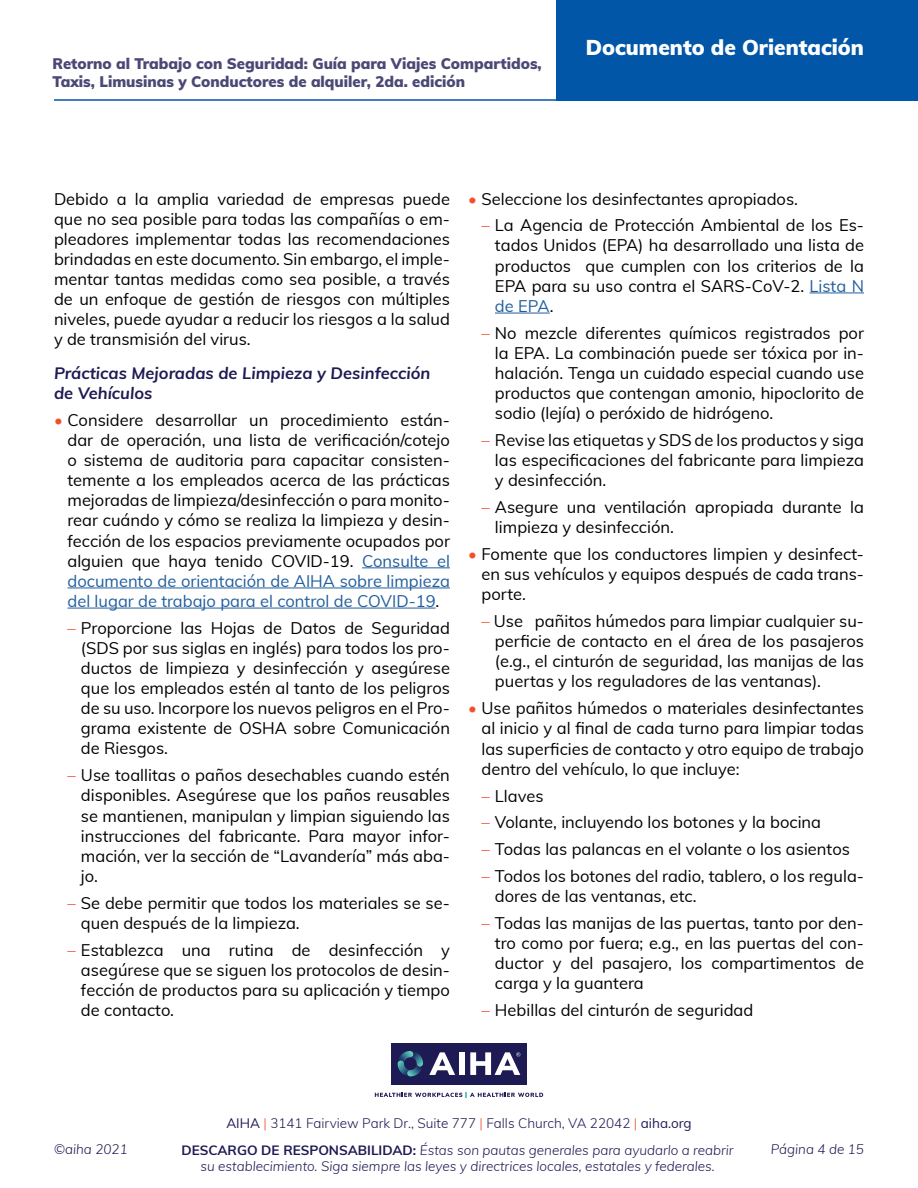
<style>
.page{position:relative;width:918px;height:1188px;background:#fff}
.page>*{position:absolute;margin:0;border:0;box-sizing:border-box;transform-origin:0 0}
.t1{font:900 21px "Muli";color:#fff}
.t2{font:16.5px/20.1px "Muli";color:#000;text-align:justify}
.t3{font:italic 700 16.5px/20.1px "Muli";color:#1e1a53}
.t4{font:900 15px/18px "Muli";color:#4b4875}
.t5{font:italic 300 13.5px/16.2px "Muli";color:#1e1a53;text-align:center}
.t6{font:300 13.5px "Muli";color:#1e1a53}
.s1{color:#f0512a}
.s2{color:#215e9e}
.s3{font-weight:400}
.s4{font-weight:700;font-style:normal}
</style>
<div class="page">
<hr style="left:54px;top:99px;width:537px;height:2px;background:#0256a7">
<div style="left:556px;top:0;width:362px;height:101px;background:#0256a7"></div>
<div style="left:391px;top:1043px;width:136px;height:42px;background:#1e1a53"></div>
<svg style="left:398px;top:1051px;width:25px;height:25px"></svg>
<svg style="left:375px;top:1092px;width:168px;height:5px"></svg>
<svg style="left:429px;top:1052px;width:26px;height:23px"></svg>
<div style="left:459px;top:1052px;width:6px;height:23px;background:#fff"></div>
<svg style="left:470px;top:1052px;width:50px;height:23px"></svg>
<hr style="left:362px;top:567px;width:88px;height:1px;background:#215e9e">
<hr style="left:68px;top:588px;width:382px;height:1px;background:#215e9e">
<hr style="left:68px;top:608px;width:368px;height:1px;background:#215e9e">
<hr style="left:810px;top:293px;width:54px;height:1px;background:#215e9e">
<hr style="left:495px;top:313px;width:55px;height:1px;background:#215e9e">
<p class="t4" style="left:52px;top:54px;width:491px">Retorno al Trabajo con Seguridad: Guía para Viajes Compartidos,<br>Taxis, Limusinas y Conductores de alquiler, 2da. edición</p>
<p class="t1" style="left:586px;top:32px;width:280px">Documento de Orientación</p>
<p class="t2" style="left:54px;top:188px;width:398px">Debido a la amplia variedad de empresas puede que no sea posible para todas las compañías o em&shy;pleadores implementar todas las recomendaciones brindadas en este documento. Sin embargo, el imple&shy;mentar tantas medidas como sea posible, a través de un enfoque de gestión de riesgos con múltiples niveles, puede ayudar a reducir los riesgos a la salud y de transmisión del virus.</p>
<p class="t3" style="left:54px;top:362px;width:378px">Prácticas Mejoradas de Limpieza y Desinfección de Vehículos</p>
<p class="t2" style="left:67px;top:409px;width:384px;text-indent:-13px"><span class="s1">•</span> Considere desarrollar un procedimiento están&shy;dar de operación, una lista de verificación/cotejo o sistema de auditoria para capacitar consisten&shy;temente a los empleados acerca de las prácticas mejoradas de limpieza/desinfección o para monito&shy;rear cuándo y cómo se realiza la limpieza y desin&shy;fección de los espacios previamente ocupados por alguien que haya tenido COVID-19. <span class="s2">Consulte el documento de orientación de AIHA sobre limpieza del lugar de trabajo para el control de COVID-19</span>.</p>
<p class="t2" style="left:81px;top:617px;width:371px;text-indent:-13px"><span class="s1">–</span> Proporcione las Hojas de Datos de Seguridad (SDS por sus siglas en inglés) para todos los pro&shy;ductos de limpieza y desinfección y asegúrese que los empleados estén al tanto de los peligros de su uso. Incorpore los nuevos peligros en el Pro&shy;grama existente de OSHA sobre Comunicación de Riesgos.</p>
<p class="t2" style="left:81px;top:765px;width:371px;text-indent:-13px"><span class="s1">–</span> Use toallitas o paños desechables cuando estén disponibles. Asegúrese que los paños reusables se mantienen, manipulan y limpian siguiendo las instrucciones del fabricante. Para mayor infor&shy;mación, ver la sección de “Lavandería” más aba&shy;jo.</p>
<p class="t2" style="left:81px;top:892px;width:371px;text-indent:-13px"><span class="s1">–</span> Se debe permitir que todos los materiales se se&shy;quen después de la limpieza.</p>
<p class="t2" style="left:81px;top:939px;width:371px;text-indent:-13px"><span class="s1">–</span> Establezca una rutina de desinfección y asegúrese que se siguen los protocolos de desin&shy;fección de productos para su aplicación y tiempo de contacto.</p>
<p class="t2" style="left:468px;top:188px;width:332px"><span class="s1">•</span> Seleccione los desinfectantes apropiados.</p>
<p class="t2" style="left:495px;top:215px;width:371px;text-indent:-13px"><span class="s1">–</span> La Agencia de Protección Ambiental de los Es&shy;tados Unidos (EPA) ha desarrollado una lista de productos que cumplen con los criterios de la EPA para su uso contra el SARS-CoV-2. <span class="s2">Lista N de EPA</span>.</p>
<p class="t2" style="left:495px;top:322px;width:371px;text-indent:-13px"><span class="s1">–</span> No mezcle diferentes químicos registrados por la EPA. La combinación puede ser tóxica por in&shy;halación. Tenga un cuidado especial cuando use productos que contengan amonio, hipoclorito de sodio (lejía) o peróxido de hidrógeno.</p>
<p class="t2" style="left:495px;top:429px;width:371px;text-indent:-13px"><span class="s1">–</span> Revise las etiquetas y SDS de los productos y siga las especificaciones del fabricante para limpieza y desinfección.</p>
<p class="t2" style="left:495px;top:496px;width:371px;text-indent:-13px"><span class="s1">–</span> Asegure una ventilación apropiada durante la limpieza y desinfección.</p>
<p class="t2" style="left:481px;top:543px;width:384px;text-indent:-13px"><span class="s1">•</span> Fomente que los conductores limpien y desinfect&shy;en sus vehículos y equipos después de cada trans&shy;porte.</p>
<p class="t2" style="left:495px;top:610px;width:371px;text-indent:-13px"><span class="s1">–</span> Use pañitos húmedos para limpiar cualquier su&shy;perficie de contacto en el área de los pasajeros (e.g., el cinturón de seguridad, las manijas de las puertas y los reguladores de las ventanas).</p>
<p class="t2" style="left:481px;top:698px;width:384px;text-indent:-13px"><span class="s1">•</span> Use pañitos húmedos o materiales desinfectantes al inicio y al final de cada turno para limpiar todas las superficies de contacto y otro equipo de trabajo dentro del vehículo, lo que incluye:</p>
<p class="t2" style="left:481px;top:785px;width:64px"><span class="s1">–</span> Llaves</p>
<p class="t2" style="left:481px;top:812px;width:341px"><span class="s1">–</span> Volante, incluyendo los botones y la bocina</p>
<p class="t2" style="left:481px;top:839px;width:370px"><span class="s1">–</span> Todas las palancas en el volante o los asientos</p>
<p class="t2" style="left:495px;top:865px;width:371px;text-indent:-13px"><span class="s1">–</span> Todos los botones del radio, tablero, o los regula&shy;dores de las ventanas, etc.</p>
<p class="t2" style="left:495px;top:912px;width:371px;text-indent:-13px"><span class="s1">–</span> Todas las manijas de las puertas, tanto por den&shy;tro como por fuera; e.g., en las puertas del con&shy;ductor y del pasajero, los compartimentos de carga y la guantera</p>
<p class="t2" style="left:481px;top:1000px;width:273px"><span class="s1">–</span> Hebillas del cinturón de seguridad</p>
<p class="t6" style="left:226px;top:1113px;width:467px"><span class="s3">AIHA</span> <span class="s1">|</span> 3141 Fairview Park Dr., Suite 777 <span class="s1">|</span> Falls Church, VA 22042 <span class="s1">|</span> <span class="s3">aiha.org</span></p>
<p class="t5" style="left:182px;top:1141px;width:554px"><span class="s4">DESCARGO DE RESPONSABILIDAD:</span> Éstas son pautas generales para ayudarlo a reabrir su establecimiento. Siga siempre las leyes y directrices locales, estatales y federales.</p>
<p class="t5" style="left:54px;top:1141px;width:75px">©aiha 2021</p>
<p class="t5" style="left:771px;top:1141px;width:95px">Página 4 de 15</p>
</div>
